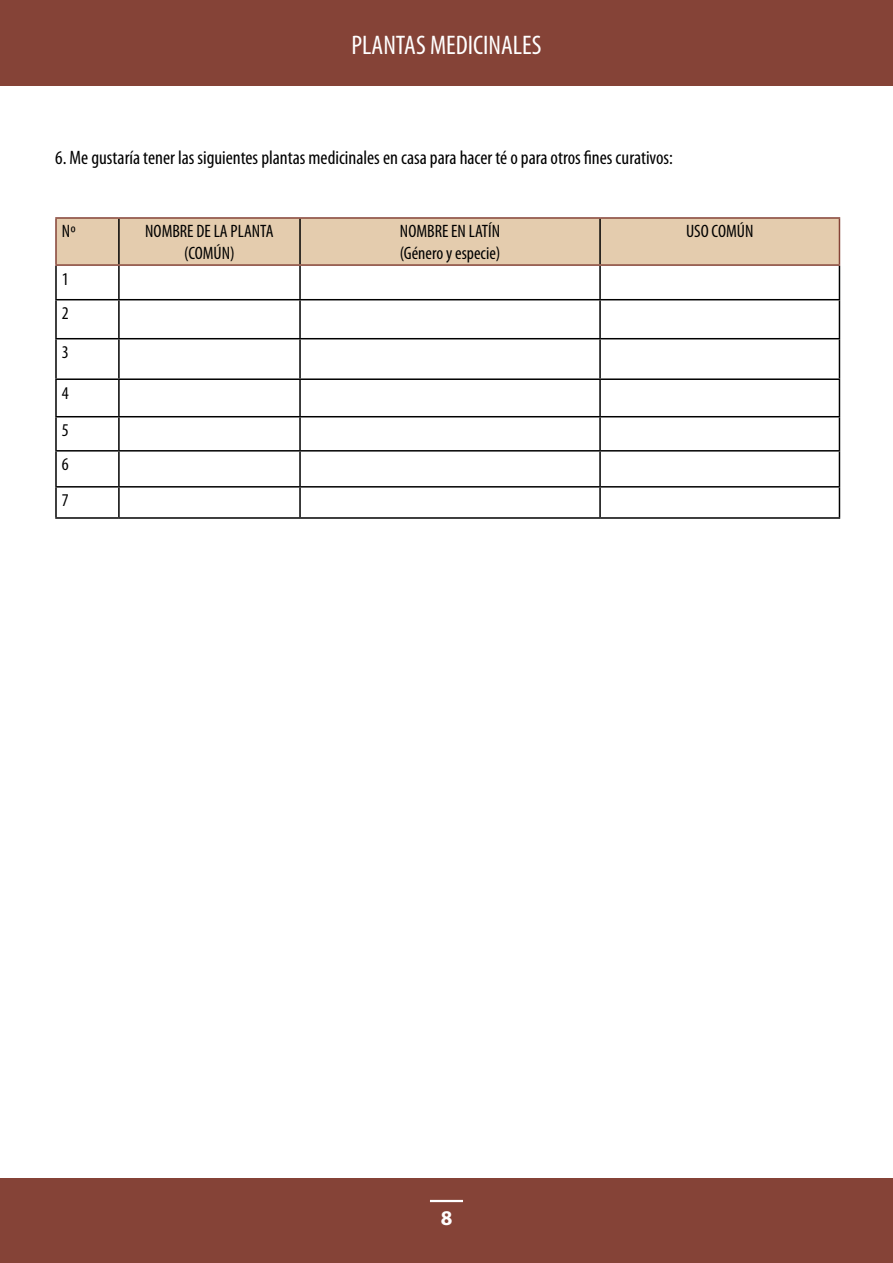
<style>
.page{position:relative;width:893px;height:1263px;background:#fff}
.page>*{position:absolute;margin:0;border:0;box-sizing:border-box;transform-origin:0 0}
.t1{font:condensed 27px "Myriad Pro";color:#fff}
.t2{font:700 21px "Myriad Pro";color:#fff}
.t3{font:condensed 19.5px "Myriad Pro";color:#000}
.t4{font:condensed 18px/21.6px "Myriad Pro";color:#000}
</style>
<div class="page">
<div style="left:0;top:0;width:893px;height:85px;background:#854337"></div>
<div style="left:0;top:1178px;width:893px;height:85px;background:#854337"></div>
<hr style="left:430px;top:1200px;width:33px;height:2px;background:#fff">
<div style="left:57px;top:219px;width:782px;height:45px;background:#e4ccae"></div>
<hr style="left:118px;top:219px;width:2px;height:45px;background:#000">
<hr style="left:299px;top:219px;width:2px;height:45px;background:#000">
<hr style="left:599px;top:219px;width:2px;height:45px;background:#000">
<hr style="left:55px;top:266px;width:2px;height:33px;background:#000">
<hr style="left:118px;top:266px;width:2px;height:33px;background:#000">
<hr style="left:299px;top:266px;width:2px;height:33px;background:#000">
<hr style="left:599px;top:266px;width:2px;height:33px;background:#000">
<hr style="left:839px;top:266px;width:1px;height:33px;background:#000">
<hr style="left:55px;top:299px;width:64px;height:1px;background:#000">
<hr style="left:55px;top:300px;width:2px;height:38px;background:#000">
<hr style="left:119px;top:299px;width:181px;height:1px;background:#000">
<hr style="left:118px;top:300px;width:2px;height:38px;background:#000">
<hr style="left:300px;top:299px;width:300px;height:1px;background:#000">
<hr style="left:299px;top:300px;width:2px;height:38px;background:#000">
<hr style="left:600px;top:299px;width:240px;height:1px;background:#000">
<hr style="left:599px;top:300px;width:2px;height:38px;background:#000">
<hr style="left:839px;top:300px;width:1px;height:38px;background:#000">
<hr style="left:55px;top:338px;width:64px;height:1px;background:#000">
<hr style="left:55px;top:339px;width:2px;height:39px;background:#000">
<hr style="left:119px;top:338px;width:181px;height:1px;background:#000">
<hr style="left:118px;top:339px;width:2px;height:39px;background:#000">
<hr style="left:300px;top:338px;width:300px;height:1px;background:#000">
<hr style="left:299px;top:339px;width:2px;height:39px;background:#000">
<hr style="left:600px;top:338px;width:240px;height:1px;background:#000">
<hr style="left:599px;top:339px;width:2px;height:39px;background:#000">
<hr style="left:839px;top:339px;width:1px;height:39px;background:#000">
<hr style="left:55px;top:378px;width:64px;height:2px;background:#000">
<hr style="left:55px;top:380px;width:2px;height:36px;background:#000">
<hr style="left:119px;top:378px;width:181px;height:2px;background:#000">
<hr style="left:118px;top:380px;width:2px;height:36px;background:#000">
<hr style="left:300px;top:378px;width:300px;height:2px;background:#000">
<hr style="left:299px;top:380px;width:2px;height:36px;background:#000">
<hr style="left:600px;top:378px;width:240px;height:2px;background:#000">
<hr style="left:599px;top:380px;width:2px;height:36px;background:#000">
<hr style="left:839px;top:380px;width:1px;height:36px;background:#000">
<hr style="left:55px;top:416px;width:64px;height:1px;background:#000">
<hr style="left:55px;top:417px;width:2px;height:33px;background:#000">
<hr style="left:119px;top:416px;width:181px;height:1px;background:#000">
<hr style="left:118px;top:417px;width:2px;height:33px;background:#000">
<hr style="left:300px;top:416px;width:300px;height:1px;background:#000">
<hr style="left:299px;top:417px;width:2px;height:33px;background:#000">
<hr style="left:600px;top:416px;width:240px;height:1px;background:#000">
<hr style="left:599px;top:417px;width:2px;height:33px;background:#000">
<hr style="left:839px;top:417px;width:1px;height:33px;background:#000">
<hr style="left:55px;top:450px;width:64px;height:2px;background:#000">
<hr style="left:55px;top:452px;width:2px;height:34px;background:#000">
<hr style="left:119px;top:450px;width:181px;height:2px;background:#000">
<hr style="left:118px;top:452px;width:2px;height:34px;background:#000">
<hr style="left:300px;top:450px;width:300px;height:2px;background:#000">
<hr style="left:299px;top:452px;width:2px;height:34px;background:#000">
<hr style="left:600px;top:450px;width:240px;height:2px;background:#000">
<hr style="left:599px;top:452px;width:2px;height:34px;background:#000">
<hr style="left:839px;top:452px;width:1px;height:34px;background:#000">
<hr style="left:55px;top:486px;width:64px;height:2px;background:#000">
<hr style="left:55px;top:488px;width:2px;height:29px;background:#000">
<hr style="left:119px;top:486px;width:181px;height:2px;background:#000">
<hr style="left:118px;top:488px;width:2px;height:29px;background:#000">
<hr style="left:300px;top:486px;width:300px;height:2px;background:#000">
<hr style="left:299px;top:488px;width:2px;height:29px;background:#000">
<hr style="left:600px;top:486px;width:240px;height:2px;background:#000">
<hr style="left:599px;top:488px;width:2px;height:29px;background:#000">
<svg style="left:839px;top:488px;width:1px;height:29px"></svg>
<hr style="left:55px;top:517px;width:64px;height:2px;background:#000">
<hr style="left:119px;top:517px;width:181px;height:2px;background:#000">
<hr style="left:300px;top:517px;width:300px;height:2px;background:#000">
<hr style="left:600px;top:517px;width:240px;height:2px;background:#000">
<hr style="left:55px;top:217px;width:64px;height:2px;background:#854337">
<hr style="left:55px;top:219px;width:2px;height:45px;background:#854337">
<hr style="left:119px;top:217px;width:181px;height:2px;background:#854337">
<hr style="left:300px;top:217px;width:300px;height:2px;background:#854337">
<hr style="left:600px;top:217px;width:240px;height:2px;background:#854337">
<hr style="left:839px;top:219px;width:1px;height:45px;background:#854337">
<hr style="left:55px;top:264px;width:64px;height:2px;background:#854337">
<hr style="left:119px;top:264px;width:181px;height:2px;background:#854337">
<hr style="left:300px;top:264px;width:300px;height:2px;background:#854337">
<hr style="left:600px;top:264px;width:240px;height:2px;background:#854337">
<h1 class="t1" style="left:351px;top:29px;width:191px">PLANTAS MEDICINALES</h1>
<p class="t3" style="left:55px;top:146px;width:619px">6. Me gustaría tener las siguientes plantas medicinales en casa para hacer té o para otros fines curativos:</p>
<p class="t4" style="left:62px;top:220px;width:15px">Nº</p>
<p class="t4" style="left:145px;top:220px;width:130px;text-align:center">NOMBRE DE LA PLANTA (COMÚN)</p>
<p class="t4" style="left:400px;top:220px;width:102px">NOMBRE EN LATÍN (Género y especie)</p>
<p class="t4" style="left:686px;top:220px;width:69px">USO COMÚN</p>
<p class="t4" style="left:62px;top:261px;width:8px;line-height:34.7px">1<br>2</p>
<p class="t4" style="left:62px;top:341px;width:8px">3</p>
<p class="t4" style="left:62px;top:374px;width:8px;line-height:37.5px">4<br>5</p>
<p class="t4" style="left:62px;top:446px;width:8px;line-height:36px">6<br>7</p>
<p class="t2" style="left:441px;top:1204px;width:13px">8</p>
</div>
